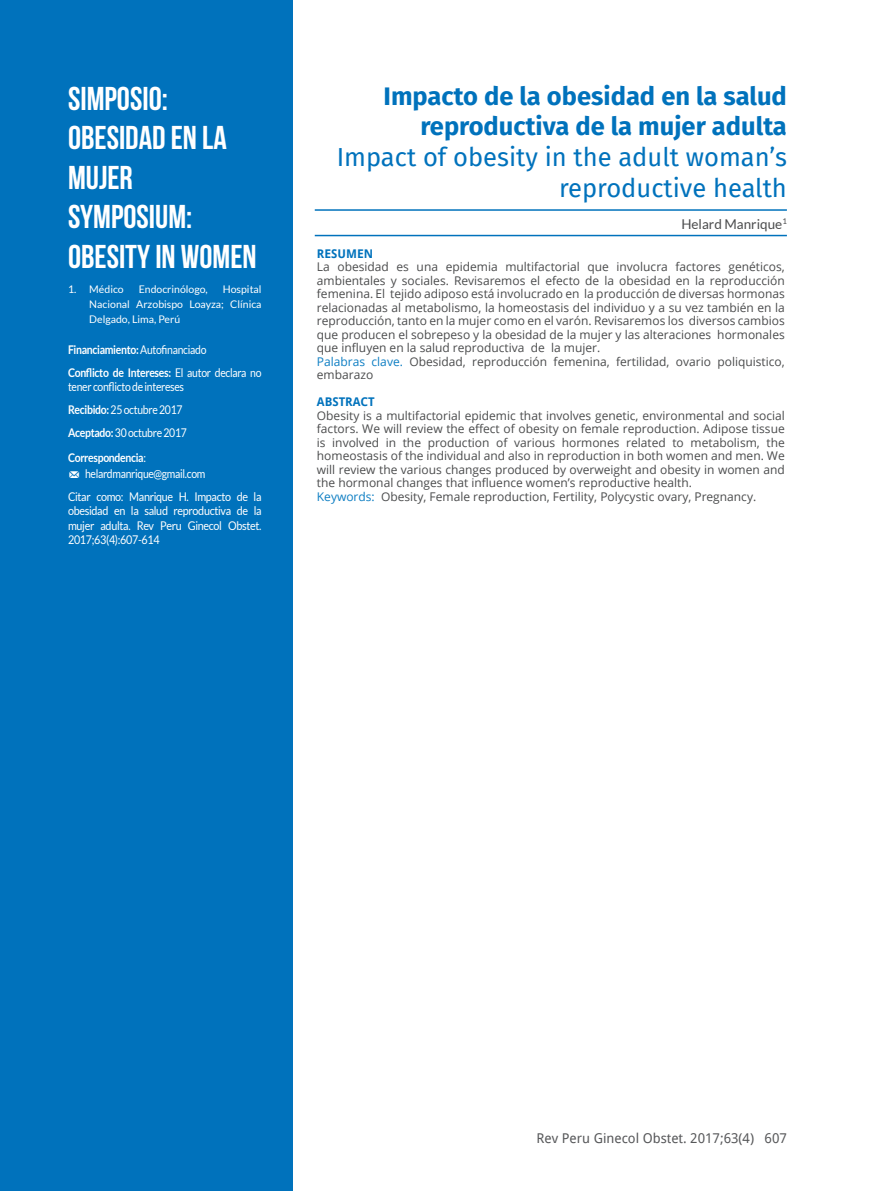
<style>
.page{position:relative;width:872px;height:1191px;background:#fff}
.page>*{position:absolute;margin:0;border:0;box-sizing:border-box;transform-origin:0 0}
.t1{font:33px/39.6px "Bebas Neue";color:#fff}
.t2{font:700 25.5px/30.6px "Fira Sans";color:#0072bc;text-align:right}
.t3{font:25.5px/30.6px "Fira Sans";color:#0072bc;text-align:right}
.t4{font:13.5px "Droid Sans";color:#57585a}
.t5{font:13.5px "Lato";color:#4b4c4d}
.t6{font:12px/13.5px "Open Sans";color:#4b4c4d}
.t7{font:12px/14.4px "Lato";letter-spacing:-.03em;color:#fff;text-align:justify;scale:.9 1}
.t8{font:12px/23px "Lato";letter-spacing:-.03em;color:#fff;scale:.87 1}
.t9{font:700 12px/23px "Lato";letter-spacing:-.03em;color:#fff;scale:.87 1}
.t10{font:700 12px "Droid Sans";color:#0072bc}
.t11{font:10.5px/15px "Lato";color:#fff;text-align:justify}
.s1{font-weight:400}
.s2{font-weight:700}
.s3{font-family:"Modern Pictograms";font-size:13.5px}
.s4{color:#0d7ec3}
</style>
<div class="page">
<div style="left:0;top:0;width:293px;height:1191px;background:#0072bc"></div>
<hr style="left:315px;top:209px;width:472px;height:2px;background:#0072bc">
<hr style="left:315px;top:235px;width:472px;height:1px;background:#0072bc">
<h1 class="t1" style="left:68px;top:78px;width:190px">SIMPOSIO:<br>OBESIDAD EN LA<br>MUJER<br>SYMPOSIUM:<br>OBESITY IN WOMEN</h1>
<p class="t11" style="left:89px;top:282px;width:174px;text-indent:133px">Hospital Nacional Arzobispo Loayza; Clínica Delgado, Lima, Perú</p>
<p class="t9" style="left:68px;top:338px;width:224px">Financiamiento: <span class="s1">Autofinanciado<br></span>Conflicto de Intereses: <span class="s1">El autor declara no</span></p>
<p class="t8" style="left:68px;top:375px;width:138px">tener conflicto de intereses<br><span class="s2">Recibido:</span> 25 octubre 2017<br><span class="s2">Aceptado:</span> 30 octubre 2017</p>
<p class="t8" style="left:68px;top:449px;width:159px;line-height:16.2px"><span class="s2">Correspondencia</span>:<br><span class="s3">m</span> helardmanrique@gmail.com</p>
<p class="t7" style="left:68px;top:489px;width:216px">Citar como: Manrique H. Impacto de la obesidad en la salud reproductiva de la mujer adulta. Rev Peru Ginecol Obstet.<br>2017;63(4):607-614</p>
<p class="t11" style="left:68px;top:282px;width:57px">1. Médico</p>
<p class="t11" style="left:139px;top:282px;width:71px">Endocrinólogo,</p>
<h2 class="t2" style="left:383px;top:79px;width:405px">Impacto de la obesidad en la salud reproductiva de la mujer adulta</h2>
<h2 class="t3" style="left:337px;top:141px;width:452px">Impact of obesity in the adult woman’s reproductive health</h2>
<p class="t5" style="left:681px;top:216px;width:107px">Helard Manrique<sup>1</sup></p>
<p class="t10" style="left:317px;top:245px;width:58px">RESUMEN</p>
<p class="t6" style="left:317px;top:259px;width:469px">La obesidad es una epidemia multifactorial que involucra factores genéticos, ambientales y sociales. Revisaremos el efecto de la obesidad en la reproducción femenina. El tejido adiposo está involucrado en la producción de diversas hormonas relacionadas al metabolismo, la homeostasis del individuo y a su vez también en la reproducción, tanto en la mujer como en el varón. Revisaremos los diversos cambios que producen el sobrepeso y la obesidad de la mujer y las alteraciones hormonales que influyen en la salud reproductiva de la mujer.<br><span class="s4">Palabras clave.</span> Obesidad, reproducción femenina, fertilidad, ovario poliquistico, embarazo</p>
<p class="t10" style="left:317px;top:393px;width:59px">ABSTRACT</p>
<p class="t6" style="left:317px;top:408px;width:469px">Obesity is a multifactorial epidemic that involves genetic, environmental and social factors. We will review the effect of obesity on female reproduction. Adipose tissue is involved in the production of various hormones related to metabolism, the homeostasis of the individual and also in reproduction in both women and men. We will review the various changes produced by overweight and obesity in women and the hormonal changes that influence women’s reproductive health.<br><span class="s4">Keywords:</span> Obesity, Female reproduction, Fertility, Polycystic ovary, Pregnancy.</p>
<p class="t4" style="left:536px;top:1128px;width:252px">Rev Peru Ginecol Obstet. 2017;63(4) 607</p>
</div>
